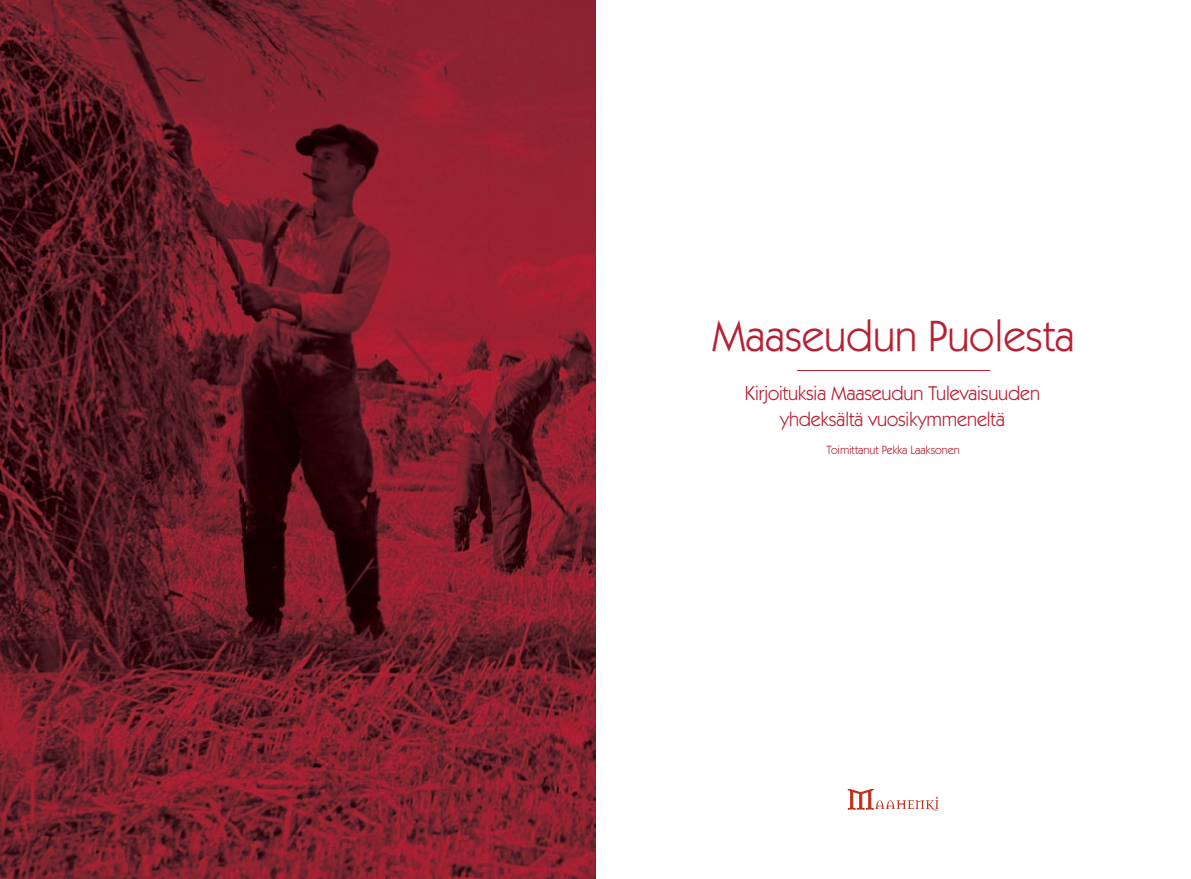
<style>
.page{position:relative;width:1191px;height:879px;background:#fff}
.page>*{position:absolute;margin:0;border:0;box-sizing:border-box;transform-origin:0 0}
.t1{font:44px "Itc Kabel";color:#b91f33}
.t2{font:20px/26px "Itc Kabel";letter-spacing:-.01em;color:#b91f33;text-align:center}
.t3{font:12px "Itc Kabel";letter-spacing:-.005em;color:#b91f33}
</style>
<div class="page">
<img style="left:0;top:0;width:595px;height:879px">
<hr style="left:796px;top:370px;width:193px;height:1px;background:#b91f33">
<svg style="left:848px;top:789px;width:91px;height:21px"></svg>
<h1 class="t1" style="left:711px;top:311px;width:364px">Maaseudun Puolesta</h1>
<p class="t2" style="left:745px;top:380px;width:297px">Kirjoituksia Maaseudun Tulevaisuuden yhdeksältä vuosikymmeneltä</p>
<p class="t3" style="left:826px;top:443px;width:135px">Toimittanut Pekka Laaksonen</p>
</div>
